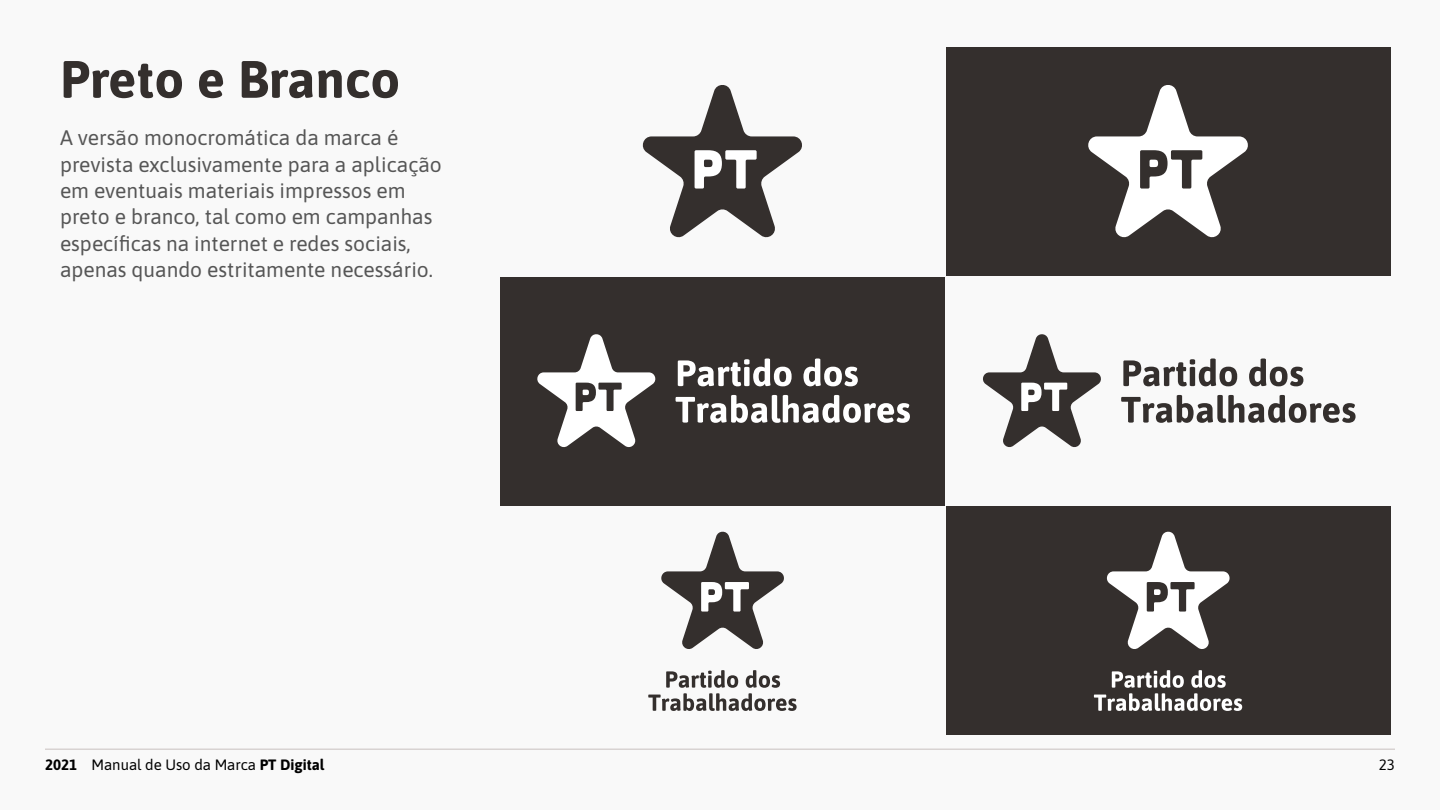
<style>
.page{position:relative;width:1440px;height:810px;background:#f9f9f9}
.page>*{position:absolute;margin:0;border:0;box-sizing:border-box;transform-origin:0 0}
.t1{font:700 52.5px "Asap";color:#342f2d}
.t2{font:21px/26.4px "Asap";color:#565656}
.t3{font:15px "Asap";color:#000}
.s1{font-weight:700}
</style>
<div class="page">
<hr style="left:45px;top:748px;width:1350px;height:2px;background:#d8d3d2">
<div style="left:946px;top:506px;width:445px;height:229px;background:#342f2d"></div>
<svg style="left:1104px;top:530px;width:128px;height:122px"></svg>
<svg style="left:1094px;top:670px;width:148px;height:41px"></svg>
<svg style="left:661px;top:531px;width:123px;height:118px"></svg>
<svg style="left:648px;top:670px;width:149px;height:41px"></svg>
<div style="left:500px;top:277px;width:445px;height:228px;background:#342f2d"></div>
<svg style="left:535px;top:333px;width:123px;height:116px"></svg>
<svg style="left:676px;top:358px;width:234px;height:65px"></svg>
<svg style="left:983px;top:334px;width:118px;height:113px"></svg>
<svg style="left:1121px;top:358px;width:235px;height:65px"></svg>
<div style="left:946px;top:47px;width:445px;height:229px;background:#342f2d"></div>
<svg style="left:1085px;top:83px;width:166px;height:157px"></svg>
<svg style="left:642px;top:85px;width:160px;height:153px"></svg>
<h1 class="t1" style="left:60px;top:43px;width:342px">Preto e Branco</h1>
<p class="t2" style="left:60px;top:123px;width:383px">A versão monocromática da marca é prevista exclusivamente para a aplicação em eventuais materiais impressos em preto e branco, tal como em campanhas específicas na internet e redes sociais, apenas quando estritamente necessário.</p>
<p class="t3" style="left:45px;top:755px;width:281px"><span class="s1">2021</span> Manual de Uso da Marca <span class="s1">PT Digital</span></p>
<p class="t3" style="left:1379px;top:755px;width:18px">23</p>
</div>
